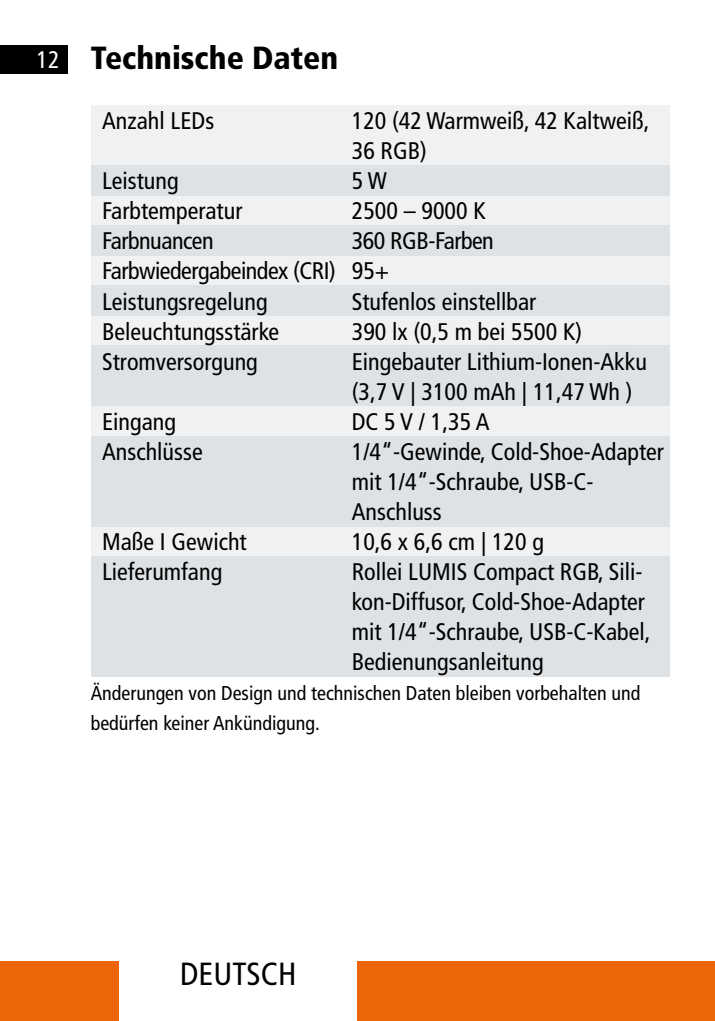
<style>
.page{position:relative;width:715px;height:1021px;background:#fff}
.page>*{position:absolute;margin:0;border:0;box-sizing:border-box;transform-origin:0 0}
.t1{font:900 condensed 32px "Frutiger LT";color:#000}
.t2{font:condensed 32px "Frutiger LT";color:#000}
.t3{font:condensed 24px/30px "Frutiger LT";color:#000}
.t4{font:condensed 24px/30px "Frutiger LT";letter-spacing:-.02em;color:#000}
.t5{font:condensed 20px/30px "Frutiger LT";color:#000}
.s1{font-weight:400;font-size:24px;color:#fff}
</style>
<div class="page">
<div style="left:0;top:961px;width:119px;height:59px;background:#ec6608"></div>
<div style="left:357px;top:961px;width:357px;height:59px;background:#ec6608"></div>
<div style="left:0;top:45px;width:68px;height:29px;background:#000"></div>
<div style="left:91px;top:106px;width:578px;height:60px;background:#eff1f2"></div>
<div style="left:91px;top:196px;width:578px;height:30px;background:#eff1f2"></div>
<div style="left:91px;top:256px;width:578px;height:30px;background:#eff1f2"></div>
<div style="left:91px;top:526px;width:578px;height:30px;background:#eff1f2"></div>
<div style="left:91px;top:406px;width:578px;height:30px;background:#eff1f2"></div>
<div style="left:91px;top:316px;width:578px;height:30px;background:#eff1f2"></div>
<div style="left:91px;top:166px;width:578px;height:30px;background:#dee2e5"></div>
<div style="left:91px;top:226px;width:578px;height:30px;background:#dee2e5"></div>
<div style="left:91px;top:286px;width:578px;height:30px;background:#dee2e5"></div>
<div style="left:91px;top:556px;width:578px;height:120px;background:#dee2e5"></div>
<div style="left:91px;top:346px;width:578px;height:60px;background:#dee2e5"></div>
<div style="left:91px;top:436px;width:578px;height:90px;background:#dee2e5"></div>
<h1 class="t1" style="left:36px;top:39px;width:303px"><span class="s1">12</span> Technische Daten</h1>
<p class="t3" style="left:102px;top:106px;width:113px">Anzahl LEDs</p>
<p class="t3" style="left:352px;top:106px;width:299px">120 (42 Warmweiß, 42 Kaltweiß,<br>36 RGB)</p>
<p class="t3" style="left:102px;top:166px;width:78px">Leistung</p>
<p class="t3" style="left:352px;top:166px;width:37px">5 W</p>
<p class="t3" style="left:102px;top:196px;width:142px">Farbtemperatur</p>
<p class="t3" style="left:352px;top:196px;width:135px">2500 – 9000 K</p>
<p class="t4" style="left:102px;top:226px;width:113px">Farbnuancen</p>
<p class="t4" style="left:102px;top:226px;width:393px;text-indent:249px">360 RGB-Farben<br>Farbwiedergabeindex (CRI) 95+<br>Leistungsregelung</p>
<p class="t3" style="left:352px;top:286px;width:186px">Stufenlos einstellbar</p>
<p class="t3" style="left:102px;top:316px;width:178px">Beleuchtungsstärke</p>
<p class="t3" style="left:352px;top:316px;width:232px">390 lx (0,5 m bei 5500 K)</p>
<p class="t3" style="left:102px;top:346px;width:157px">Stromversorgung</p>
<p class="t3" style="left:352px;top:346px;width:297px">Eingebauter Lithium-Ionen-Akku (3,7 V | 3100 mAh | 11,47 Wh )</p>
<p class="t3" style="left:102px;top:406px;width:75px">Eingang</p>
<p class="t3" style="left:352px;top:406px;width:139px">DC 5 V / 1,35 A</p>
<p class="t3" style="left:102px;top:436px;width:102px">Anschlüsse</p>
<p class="t3" style="left:352px;top:436px;width:313px">1/4“-Gewinde, Cold-Shoe-Adapter mit 1/4“-Schraube, USB-C-<br>Anschluss</p>
<p class="t3" style="left:102px;top:526px;width:146px">Maße I Gewicht</p>
<p class="t3" style="left:352px;top:526px;width:194px">10,6 x 6,6 cm | 120 g</p>
<p class="t3" style="left:102px;top:556px;width:121px">Lieferumfang</p>
<p class="t3" style="left:352px;top:556px;width:300px">Rollei LUMIS Compact RGB, Sili&shy;kon-Diffusor, Cold-Shoe-Adapter mit 1/4“-Schraube, USB-C-Kabel,<br>Bedienungsanleitung</p>
<p class="t5" style="left:91px;top:678px;width:551px">Änderungen von Design und technischen Daten bleiben vorbehalten und bedürfen keiner Ankündigung.</p>
<h1 class="t2" style="left:180px;top:955px;width:118px">DEUTSCH</h1>
</div>
